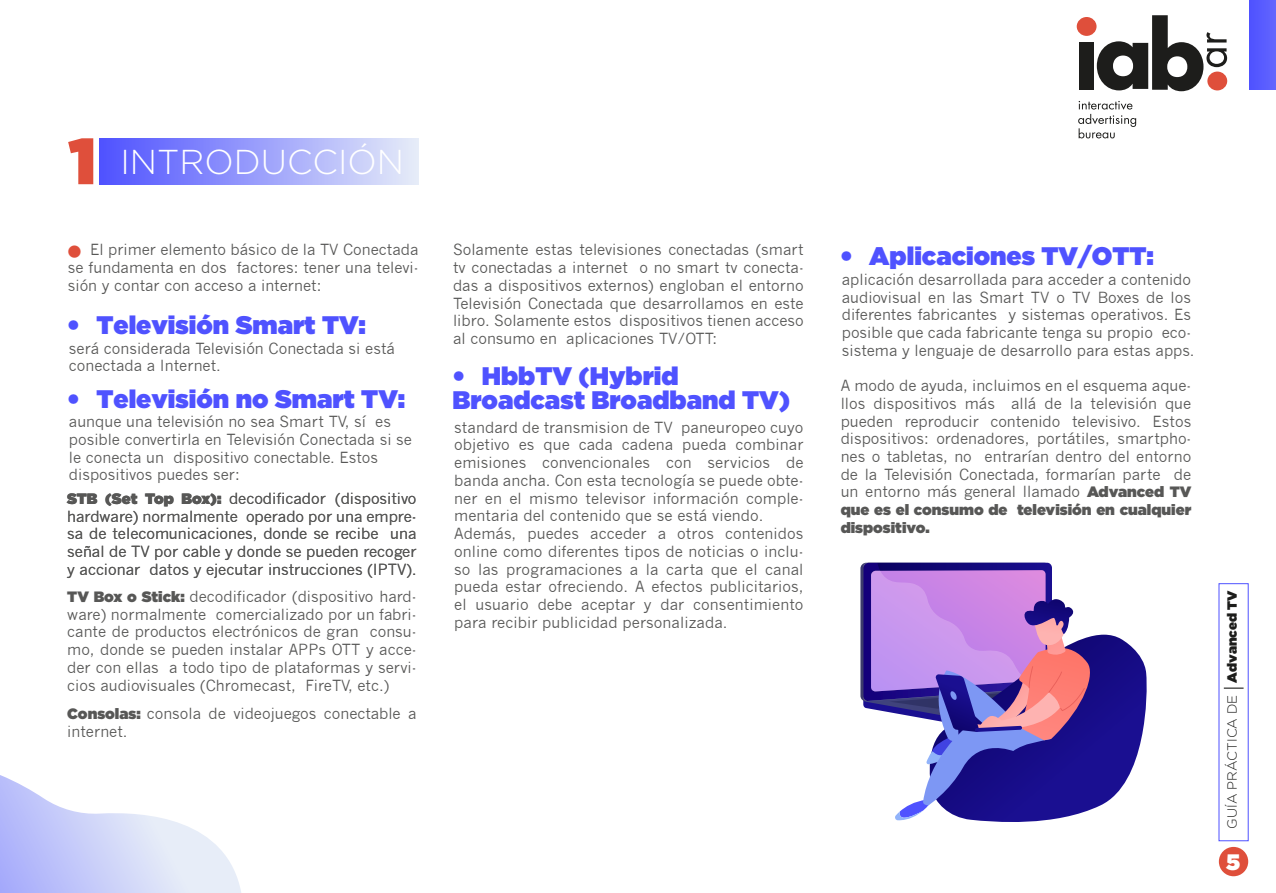
<style>
.page{position:relative;width:1276px;height:893px;background:#fff}
.page>*{position:absolute;margin:0;border:0;box-sizing:border-box;transform-origin:0 0}
.t1{font:900 65.1px "Gotham";color:#df4f3b}
.t2{font:300 34.5px "Gotham";color:#fff}
.t3{font:900 32.4px "Gotham";color:#df4f3b}
.t4{font:900 25.35px/23.9px "Gotham";color:#4f52ff}
.t5{font:900 22.35px "Gotham";color:#fff}
.t6{font:15px/17.7px "News Gothic";color:#575756;text-align:justify}
.t7{font:900 15px/17.7px "Gotham";color:#575756}
.t8{font:300 13.35px "Gotham";color:#1d1d1b}
.s1{font-family:"Gotham";font-weight:900}
.s2{font-weight:900}
</style>
<div class="page">
<div style="left:1079px;top:43px;width:15px;height:47px;background:#1d1d1b"></div>
<div style="left:1076px;top:17px;width:20px;height:19px;background:#df4f3b;border-radius:50%"></div>
<svg style="left:1096px;top:15px;width:105px;height:76px"></svg>
<svg style="left:1078px;top:101px;width:58px;height:37px"></svg>
<div style="left:1249px;top:0;width:27px;height:89px;background:#595cff"></div>
<div style="left:99px;top:138px;width:320px;height:46px;background:linear-gradient(to right,#4f51ff,#e6ecf8)"></div>
<svg style="left:0;top:775px;width:241px;height:118px"></svg>
<svg style="left:860px;top:563px;width:287px;height:259px"></svg>
<svg style="left:1201px;top:32px;width:75px;height:845px"></svg>
<h1 class="t1" style="left:69px;top:114px;width:29px">1</h1>
<h2 class="t2" style="left:120px;top:140px;width:285px">INTRODUCCIÓN</h2>
<p class="t6" style="left:68px;top:241px;width:352px;text-indent:22px">El primer elemento básico de la TV Conectada se fundamenta en dos factores: tener una televi&shy;sión y contar con acceso a internet:</p>
<p class="t6" style="left:453px;top:241px;width:352px">Solamente estas televisiones conectadas (smart tv conectadas a internet o no smart tv conecta&shy;das a dispositivos externos) engloban el entorno Televisión Conectada que desarrollamos en este libro. Solamente estos dispositivos tienen acceso al consumo en aplicaciones TV/OTT:</p>
<h3 class="t3" style="left:66px;top:228px;width:18px">•</h3>
<h3 class="t4" style="left:67px;top:313px;width:300px">• Televisión Smart TV:</h3>
<p class="t6" style="left:69px;top:339px;width:327px">será considerada Televisión Conectada si está conectada a Internet.</p>
<h3 class="t4" style="left:452px;top:364px;width:339px">• HbbTV (Hybrid<br>Broadcast Broadband TV)</h3>
<h3 class="t4" style="left:67px;top:386px;width:340px">• Televisión no Smart TV:</h3>
<p class="t6" style="left:69px;top:413px;width:345px;text-align:left">aunque una televisión no sea Smart TV, sí es posible convertirla en Televisión Conectada si se le conecta un dispositivo conectable. Estos dispositivos puedes ser:</p>
<p class="t6" style="left:67px;top:490px;width:351px"><span class="s1">STB (Set Top Box):</span> decodificador (dispositivo hardware) normalmente operado por una empre&shy;sa de telecomunicaciones, donde se recibe una señal de TV por cable y donde se pueden recoger y accionar datos y ejecutar instrucciones (IPTV).</p>
<p class="t6" style="left:67px;top:588px;width:351px"><span class="s1">TV Box o Stick:</span> decodificador (dispositivo hard&shy;ware) normalmente comercializado por un fabri&shy;cante de productos electrónicos de gran consu&shy;mo, donde se pueden instalar APPs OTT y acce&shy;der con ellas a todo tipo de plataformas y servi&shy;cios audiovisuales (Chromecast, FireTV, etc.)</p>
<p class="t6" style="left:67px;top:705px;width:351px"><span class="s1">Consolas:</span> consola de videojuegos conectable a internet.</p>
<p class="t6" style="left:454px;top:418px;width:351px;text-align:left">standard de transmision de TV paneuropeo cuyo objetivo es que cada cadena pueda combinar emisiones convencionales con servicios de banda ancha. Con esta tecnología se puede obte&shy;ner en el mismo televisor información comple&shy;mentaria del contenido que se está viendo.<br>Además, puedes acceder a otros contenidos online como diferentes tipos de noticias o inclu&shy;so las programaciones a la carta que el canal pueda estar ofreciendo. A efectos publicitarios, el usuario debe aceptar y dar consentimiento para recibir publicidad personalizada.</p>
<h3 class="t4" style="left:840px;top:244px;width:315px">• Aplicaciones TV/OTT:</h3>
<p class="t6" style="left:842px;top:271px;width:354px;text-align:left">aplicación desarrollada para acceder a contenido audiovisual en las Smart TV o TV Boxes de los diferentes fabricantes y sistemas operativos. Es posible que cada fabricante tenga su propio eco&shy;sistema y lenguaje de desarrollo para estas apps.</p>
<p class="t6" style="left:840px;top:377px;width:352px">A modo de ayuda, incluimos en el esquema aque&shy;llos dispositivos más allá de la televisión que pueden reproducir contenido televisivo. Estos dispositivos: ordenadores, portátiles, smartpho&shy;nes o tabletas, no entrarían dentro del entorno de la Televisión Conectada, formarían parte de un entorno más general llamado <span class="s1">Advanced TV</span></p>
<p class="t7" style="left:840px;top:501px;width:352px">que es el consumo de televisión en cualquier dispositivo.</p>
<p class="t8" style="left:1223px;top:828px;width:240px;rotate:-90deg">GUÍA PRÁCTICA DE <span class="s2">Advanced TV</span></p>
<h3 class="t5" style="left:1226px;top:846px;width:16px">5</h3>
</div>
